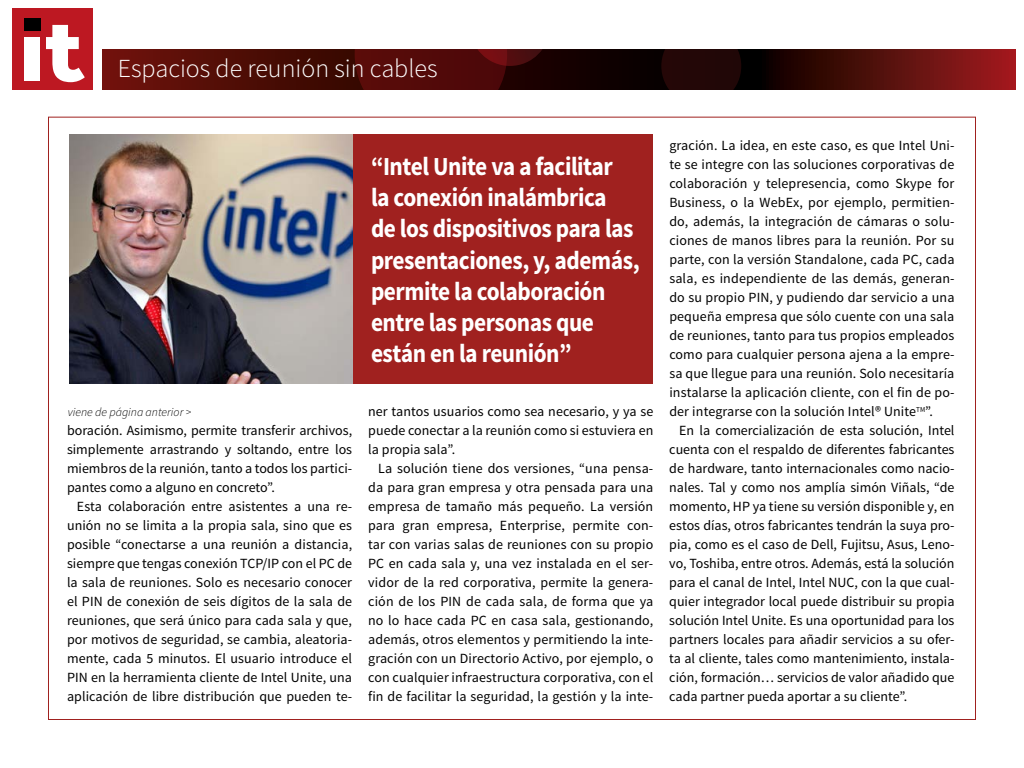
<style>
.page{position:relative;width:1024px;height:768px;background:#fff}
.page>*{position:absolute;margin:0;border:0;box-sizing:border-box;transform-origin:0 0}
.t1{font:700 26px/31.2px "Source Sans Pro";letter-spacing:-.02em;color:#fff;scale:.9 1}
.t2{font:300 26px "Source Sans Pro";color:#fff}
.t3{font:14px/19px "Source Sans Pro";letter-spacing:.005em;color:#000;text-align:justify}
.t4{font:italic 300 12px "Source Sans Pro";color:#000}
</style>
<div class="page">
<svg style="left:102px;top:49px;width:914px;height:41px;background:#460b07"></svg>
<svg style="left:355px;top:49px;width:195px;height:41px;background:#490808"></svg>
<div style="left:661px;top:49px;width:80px;height:41px;background:#230707"></div>
<div style="left:12px;top:9px;width:80px;height:81px;background:#bd1822"></div>
<div style="left:24px;top:19px;width:17px;height:12px;background:#000"></div>
<div style="left:25px;top:37px;width:15px;height:44px;background:#fff"></div>
<svg style="left:46px;top:25px;width:39px;height:57px"></svg>
<div style="left:48px;top:117px;width:928px;height:603px;background:#fff;border:1px solid #a0211f"></div>
<div style="left:208px;top:134px;width:445px;height:250px;background:#a0211f"></div>
<img style="left:69px;top:134px;width:283px;height:250px">
<h1 class="t2" style="left:118px;top:52px;width:321px">Espacios de reunión sin cables</h1>
<h1 class="t1" style="left:371px;top:152px;width:300px">“Intel Unite va a facilitar<br>la conexión inalámbrica<br>de los dispositivos para las presentaciones, y, además, permite la colaboración entre las personas que están en la reunión”</h1>
<p class="t4" style="left:68px;top:405px;width:125px">viene de página anterior &gt;</p>
<p class="t3" style="left:67px;top:421px;width:287px">boración. Asimismo, permite transferir archivos, simplemente arrastrando y soltando, entre los miembros de la reunión, tanto a todos los partici&shy;pantes como a alguno en concreto”.</p>
<p class="t3" style="left:67px;top:497px;width:287px;text-indent:10px">Esta colaboración entre asistentes a una re&shy;unión no se limita a la propia sala, sino que es posible “conectarse a una reunión a distancia, siempre que tengas conexión TCP/IP con el PC de la sala de reuniones. Solo es necesario conocer el PIN de conexión de seis dígitos de la sala de reuniones, que será único para cada sala y que, por motivos de seguridad, se cambia, aleatoria&shy;mente, cada 5 minutos. El usuario introduce el PIN en la herramienta cliente de Intel Unite, una aplicación de libre distribución que pueden te-</p>
<p class="t3" style="left:368px;top:402px;width:287px">ner tantos usuarios como sea necesario, y ya se puede conectar a la reunión como si estuviera en la propia sala”.</p>
<p class="t3" style="left:368px;top:459px;width:287px;text-indent:10px">La solución tiene dos versiones, “una pensa&shy;da para gran empresa y otra pensada para una empresa de tamaño más pequeño. La versión para gran empresa, Enterprise, permite con&shy;tar con varias salas de reuniones con su propio PC en cada sala y, una vez instalada en el ser&shy;vidor de la red corporativa, permite la genera&shy;ción de los PIN de cada sala, de forma que ya no lo hace cada PC en casa sala, gestionando, además, otros elementos y permitiendo la inte&shy;gración con un Directorio Activo, por ejemplo, o con cualquier infraestructura corporativa, con el fin de facilitar la seguridad, la gestión y la inte-</p>
<p class="t3" style="left:669px;top:136px;width:287px">gración. La idea, en este caso, es que Intel Uni&shy;te se integre con las soluciones corporativas de colaboración y telepresencia, como Skype for Business, o la WebEx, por ejemplo, permitien&shy;do, además, la integración de cámaras o solu&shy;ciones de manos libres para la reunión. Por su parte, con la versión Standalone, cada PC, cada sala, es independiente de las demás, generan&shy;do su propio PIN, y pudiendo dar servicio a una pequeña empresa que sólo cuente con una sala de reuniones, tanto para tus propios empleados como para cualquier persona ajena a la empre&shy;sa que llegue para una reunión. Solo necesitaría instalarse la aplicación cliente, con el fin de po&shy;der integrarse con la solución Intel® Unite<sup>TM</sup>”.</p>
<p class="t3" style="left:669px;top:421px;width:287px;text-indent:10px">En la comercialización de esta solución, Intel cuenta con el respaldo de diferentes fabricantes de hardware, tanto internacionales como nacio&shy;nales. Tal y como nos amplía simón Viñals, “de momento, HP ya tiene su versión disponible y, en estos días, otros fabricantes tendrán la suya pro&shy;pia, como es el caso de Dell, Fujitsu, Asus, Leno&shy;vo, Toshiba, entre otros. Además, está la solución para el canal de Intel, Intel NUC, con la que cual&shy;quier integrador local puede distribuir su propia solución Intel Unite. Es una oportunidad para los partners locales para añadir servicios a su ofer&shy;ta al cliente, tales como mantenimiento, instala&shy;ción, formación… servicios de valor añadido que cada partner pueda aportar a su cliente”.</p>
</div>
